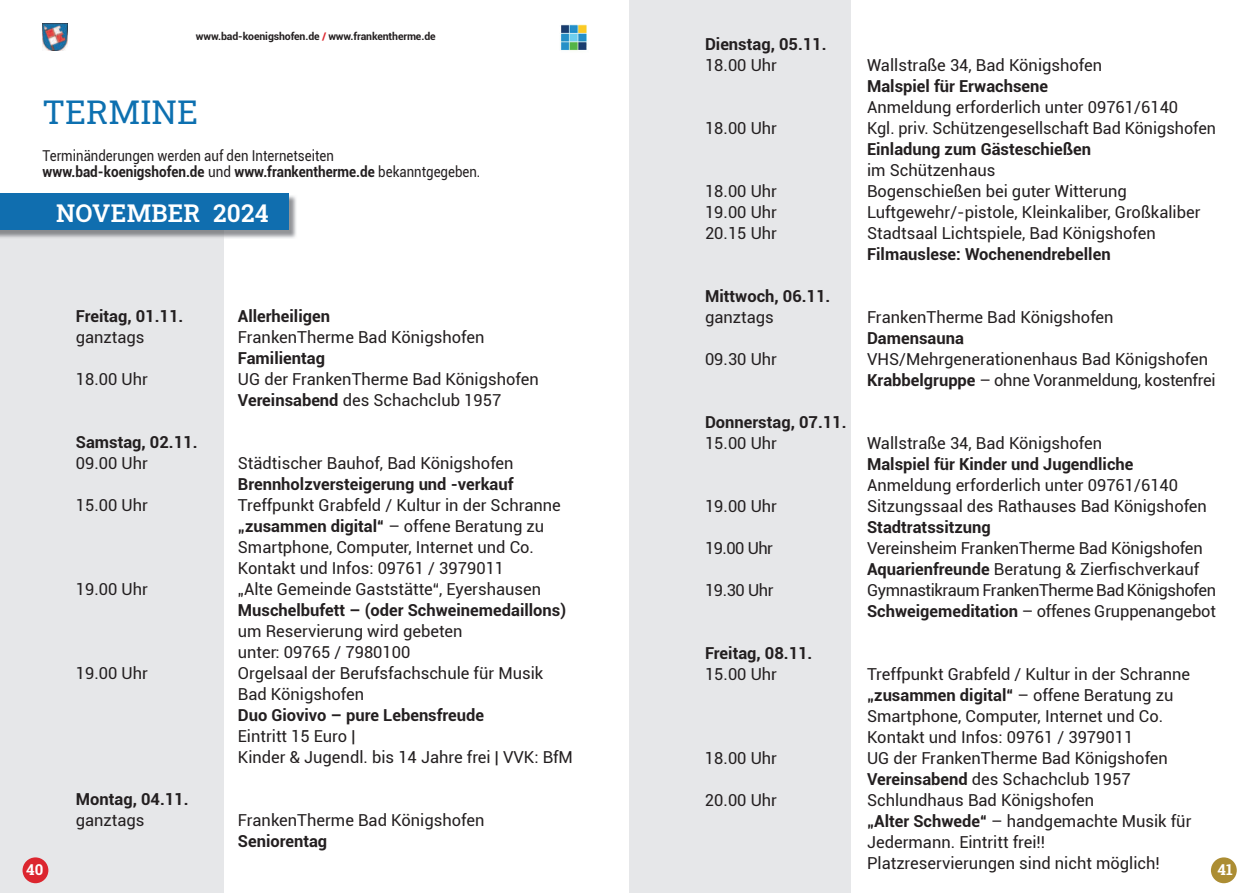
<style>
.page{position:relative;width:1259px;height:893px;background:#fff}
.page>*{position:absolute;margin:0;border:0;box-sizing:border-box;transform-origin:0 0}
.t1{font:33px "Roboto Slab";color:#0d70b0}
.t2{font:600 24.45px "Roboto Slab";letter-spacing:.01em;color:#fff}
.t3{font:16.5px/21px "Roboto";color:#231f20}
.t4{font:700 16.5px "Roboto";color:#231f20}
.t5{font:16.5px/21px "Roboto";letter-spacing:-.025em;color:#231f20}
.t6{font:15px/16.5px "Roboto";color:#231f20;scale:.88 1}
.t7{font:700 15px "Roboto Slab";color:#fff}
.t8{font:700 10.5px "Roboto";letter-spacing:-.01em;color:#231f20}
.s1{color:#dc272e}
.s2{font-weight:700}
</style>
<div class="page">
<div style="left:0;top:217px;width:224px;height:676px;background:#e6e7e9"></div>
<img style="left:224px;top:195px;width:72px;height:43px">
<div style="left:0;top:193px;width:288px;height:37px;background:#106eaf"></div>
<div style="left:629px;top:0;width:221px;height:893px;background:#e6e7e9"></div>
<img style="left:43px;top:24px;width:25px;height:27px">
<img style="left:560px;top:24px;width:27px;height:27px">
<div style="left:23px;top:857px;width:25px;height:26px;background:#dc262f;border-radius:50%"></div>
<div style="left:1211px;top:857px;width:25px;height:26px;background:#ac8d33;border-radius:50%"></div>
<p class="t8" style="left:196px;top:32px;width:241px">www.bad-koenigshofen.de <span class="s1">/</span> www.frankentherme.de</p>
<p class="t4" style="left:705px;top:37px;width:123px">Dienstag, 05.11.</p>
<p class="t3" style="left:705px;top:55px;width:74px">18.00 Uhr</p>
<p class="t3" style="left:867px;top:55px;width:237px">Wallstraße 34, Bad Königshofen</p>
<p class="t4" style="left:867px;top:79px;width:183px">Malspiel für Erwachsene</p>
<p class="t3" style="left:867px;top:97px;width:313px">Anmeldung erforderlich unter 09761/6140</p>
<p class="t3" style="left:705px;top:118px;width:74px">18.00 Uhr</p>
<p class="t3" style="left:867px;top:118px;width:350px">Kgl. priv. Schützengesellschaft Bad Königshofen</p>
<p class="t4" style="left:867px;top:142px;width:226px">Einladung zum Gästeschießen</p>
<p class="t3" style="left:867px;top:160px;width:130px">im Schützenhaus</p>
<p class="t3" style="left:705px;top:181px;width:74px">18.00 Uhr</p>
<p class="t3" style="left:867px;top:181px;width:261px">Bogenschießen bei guter Witterung</p>
<p class="t3" style="left:705px;top:202px;width:74px">19.00 Uhr</p>
<p class="t3" style="left:867px;top:202px;width:335px">Luftgewehr/-pistole, Kleinkaliber, Großkaliber</p>
<p class="t3" style="left:705px;top:223px;width:74px">20.15 Uhr</p>
<p class="t3" style="left:867px;top:223px;width:290px">Stadtsaal Lichtspiele, Bad Königshofen</p>
<p class="t4" style="left:867px;top:247px;width:245px">Filmauslese: Wochenendrebellen</p>
<p class="t4" style="left:705px;top:289px;width:127px">Mittwoch, 06.11.</p>
<p class="t3" style="left:705px;top:307px;width:70px">ganztags</p>
<p class="t3" style="left:867px;top:307px;width:248px">FrankenTherme Bad Königshofen</p>
<p class="t4" style="left:867px;top:331px;width:98px">Damensauna</p>
<p class="t3" style="left:705px;top:349px;width:74px">09.30 Uhr</p>
<p class="t3" style="left:867px;top:349px;width:350px">VHS/Mehrgenerationenhaus Bad Königshofen<br><span class="s2">Krabbelgruppe</span> – ohne Voranmeldung, kostenfrei</p>
<p class="t4" style="left:705px;top:415px;width:143px">Donnerstag, 07.11.</p>
<p class="t3" style="left:705px;top:433px;width:74px">15.00 Uhr</p>
<p class="t3" style="left:867px;top:433px;width:237px">Wallstraße 34, Bad Königshofen</p>
<p class="t4" style="left:867px;top:457px;width:268px">Malspiel für Kinder und Jugendliche</p>
<p class="t3" style="left:867px;top:475px;width:313px">Anmeldung erforderlich unter 09761/6140</p>
<p class="t3" style="left:705px;top:496px;width:74px">19.00 Uhr</p>
<p class="t3" style="left:867px;top:496px;width:341px">Sitzungssaal des Rathauses Bad Königshofen</p>
<p class="t4" style="left:867px;top:520px;width:125px">Stadtratssitzung</p>
<p class="t3" style="left:705px;top:538px;width:70px">19.00 Uhr</p>
<p class="t3" style="left:867px;top:538px;width:337px">Vereinsheim FrankenTherme Bad Königshofen<br><span class="s2">Aquarienfreunde</span> Beratung &amp; Zierfischverkauf</p>
<p class="t3" style="left:705px;top:579px;width:70px">19.30 Uhr</p>
<p class="t5" style="left:867px;top:579px;width:350px">Gymnastikraum FrankenTherme Bad Königshofen<br><span class="s2">Schweigemeditation</span> – offenes Gruppenangebot</p>
<p class="t4" style="left:705px;top:646px;width:109px">Freitag, 08.11.</p>
<p class="t3" style="left:705px;top:664px;width:74px">15.00 Uhr</p>
<p class="t3" style="left:867px;top:664px;width:324px">Treffpunkt Grabfeld / Kultur in der Schranne <span class="s2">„zusammen digital“</span> – offene Beratung zu Smartphone, Computer, Internet und Co.<br>Kontakt und Infos: 09761 / 3979011</p>
<p class="t3" style="left:705px;top:748px;width:74px">18.00 Uhr</p>
<p class="t3" style="left:867px;top:748px;width:302px">UG der FrankenTherme Bad Königshofen<br><span class="s2">Vereinsabend</span> des Schachclub 1957</p>
<p class="t3" style="left:705px;top:790px;width:74px">20.00 Uhr</p>
<p class="t3" style="left:867px;top:790px;width:326px">Schlundhaus Bad Königshofen<br><span class="s2">„Alter Schwede“</span> – handgemachte Musik für Jedermann. Eintritt frei!!<br>Platzreservierungen sind nicht möglich!</p>
<h1 class="t1" style="left:43px;top:98px;width:157px">TERMINE</h1>
<p class="t6" style="left:43px;top:148px;width:499px">Terminänderungen werden auf den Internetseiten <span class="s2">www.bad-koenigshofen.de</span> und <span class="s2">www.frankentherme.de</span> bekanntgegeben.</p>
<h2 class="t2" style="left:56px;top:199px;width:214px">NOVEMBER 2024</h2>
<p class="t4" style="left:76px;top:309px;width:109px">Freitag, 01.11.</p>
<p class="t4" style="left:238px;top:309px;width:94px">Allerheiligen</p>
<p class="t3" style="left:76px;top:327px;width:70px">ganztags</p>
<p class="t3" style="left:238px;top:327px;width:248px">FrankenTherme Bad Königshofen</p>
<p class="t4" style="left:238px;top:351px;width:89px">Familientag</p>
<p class="t3" style="left:76px;top:369px;width:74px">18.00 Uhr</p>
<p class="t3" style="left:238px;top:369px;width:302px">UG der FrankenTherme Bad Königshofen<br><span class="s2">Vereinsabend</span> des Schachclub 1957</p>
<p class="t4" style="left:76px;top:435px;width:123px">Samstag, 02.11.</p>
<p class="t3" style="left:76px;top:453px;width:74px">09.00 Uhr</p>
<p class="t3" style="left:238px;top:453px;width:277px">Städtischer Bauhof, Bad Königshofen</p>
<p class="t4" style="left:238px;top:477px;width:277px">Brennholzversteigerung und -verkauf</p>
<p class="t3" style="left:76px;top:495px;width:74px">15.00 Uhr</p>
<p class="t3" style="left:238px;top:495px;width:324px">Treffpunkt Grabfeld / Kultur in der Schranne <span class="s2">„zusammen digital“</span> – offene Beratung zu Smartphone, Computer, Internet und Co.<br>Kontakt und Infos: 09761 / 3979011</p>
<p class="t3" style="left:76px;top:578px;width:74px">19.00 Uhr</p>
<p class="t3" style="left:238px;top:578px;width:305px">„Alte Gemeinde Gaststätte“, Eyershausen</p>
<p class="t4" style="left:238px;top:603px;width:330px">Muschelbufett – (oder Schweinemedaillons)</p>
<p class="t3" style="left:238px;top:621px;width:226px">um Reservierung wird gebeten unter: 09765 / 7980100</p>
<p class="t3" style="left:76px;top:663px;width:74px">19.00 Uhr</p>
<p class="t3" style="left:238px;top:663px;width:307px">Orgelsaal der Berufsfachschule für Musik<br>Bad Königshofen</p>
<p class="t4" style="left:238px;top:708px;width:248px">Duo Giovivo – pure Lebensfreude</p>
<p class="t3" style="left:238px;top:726px;width:336px">Eintritt 15 Euro |<br>Kinder &amp; Jugendl. bis 14 Jahre frei | VVK: BfM</p>
<p class="t4" style="left:76px;top:792px;width:114px">Montag, 04.11.</p>
<p class="t3" style="left:76px;top:810px;width:70px">ganztags</p>
<p class="t3" style="left:238px;top:810px;width:248px">FrankenTherme Bad Königshofen</p>
<p class="t4" style="left:238px;top:834px;width:91px">Seniorentag</p>
<p class="t7" style="left:26px;top:863px;width:19px">40</p>
<p class="t7" style="left:1217px;top:863px;width:17px">41</p>
</div>
